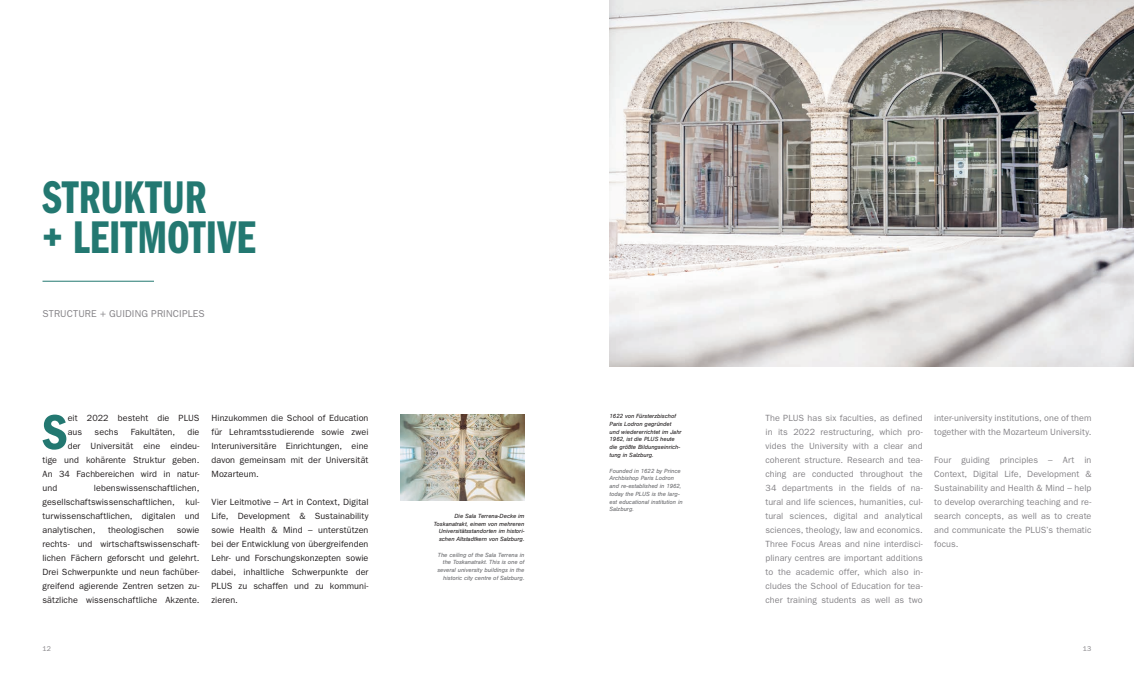
<style>
.page{position:relative;width:1134px;height:681px;background:#fff}
.page>*{position:absolute;margin:0;border:0;box-sizing:border-box;transform-origin:0 0}
.t1{font:600 condensed 51px "Franklin Gothic";color:#237871}
.t2{font:47.4px/39.5px "Franklin Gothic Demi Cmpr";color:#237871}
.t3{font:10px "Franklin Gothic";letter-spacing:.015em;color:#858387}
.t4{font:9px/14px "Franklin Gothic";letter-spacing:.01em;color:#231f20;text-align:justify}
.t5{font:9px/14px "Franklin Gothic";letter-spacing:.01em;color:#858387;text-align:justify}
.t6{font:7px "Franklin Gothic";color:#858387}
.t7{font:italic 6.2px/7.7px "Nimbus San";color:#6c6d70;text-align:right}
.t8{font:italic 6.2px/7.7px "Nimbus San";color:#231f20;text-align:right}
</style>
<div class="page">
<img style="left:400px;top:414px;width:124px;height:86px">
<img style="left:609px;top:0;width:525px;height:366px">
<hr style="left:43px;top:281px;width:111px;height:1px;background:#237871">
<h2 class="t2" style="left:43px;top:178px;width:215px">STRUKTUR<br>+ LEITMOTIVE</h2>
<p class="t3" style="left:43px;top:308px;width:164px">STRUCTURE + GUIDING PRINCIPLES</p>
<h1 class="t1" style="left:42px;top:403px;width:28px">S</h1>
<p class="t4" style="left:68px;top:411px;width:133px">eit 2022 besteht die PLUS aus</p>
<p class="t4" style="left:95px;top:425px;width:25px">sechs</p>
<p class="t4" style="left:131px;top:425px;width:46px">Fakultäten,</p>
<p class="t4" style="left:188px;top:425px;width:13px">die</p>
<p class="t4" style="left:68px;top:439px;width:133px">der Universität eine eindeu-</p>
<p class="t4" style="left:43px;top:453px;width:158px">tige und kohärente Struktur geben.</p>
<p class="t4" style="left:43px;top:467px;width:158px">An 34 Fachbereichen wird in natur-</p>
<p class="t4" style="left:43px;top:481px;width:16px">und</p>
<p class="t4" style="left:43px;top:481px;width:158px;text-indent:51px">lebenswissenschaftlichen, gesellschaftswissenschaftlichen, kul&shy;turwissenschaftlichen, digitalen und analytischen,</p>
<p class="t4" style="left:43px;top:523px;width:158px;text-indent:134px">sowie rechts- und wirtschaftswissenschaft&shy;lichen Fächern geforscht und gelehrt.<br>Drei Schwerpunkte und neun fachüber&shy;greifend agierende Zentren setzen zu&shy;sätzliche wissenschaftliche Akzente.</p>
<p class="t4" style="left:108px;top:523px;width:57px">theologischen</p>
<p class="t4" style="left:211px;top:411px;width:158px">Hinzukommen die School of Education für Lehramtsstudierende sowie zwei Interuniversitäre Einrichtungen, eine davon gemeinsam mit der Universität Mozarteum.</p>
<p class="t4" style="left:211px;top:495px;width:158px">Vier Leitmotive – Art in Context, Digital Life, Development &amp; Sustainability sowie Health &amp; Mind – unterstützen bei der Entwicklung von übergreifenden Lehr- und Forschungskonzepten sowie dabei, inhaltliche Schwerpunkte der PLUS zu schaffen und zu kommuni&shy;zieren.</p>
<p class="t8" style="left:434px;top:512px;width:92px">Die Sala Terrena-Decke im Toskanatrakt, einem von mehreren Universitätsstandorten im histori&shy;schen Altstadtkern von Salzburg.</p>
<p class="t7" style="left:437px;top:550px;width:89px">The ceiling of the Sala Terrena in the Toskanatrakt. This is one of several university buildings in the historic city centre of Salzburg.</p>
<p class="t8" style="left:609px;top:412px;width:74px;text-align:left">1622 von Fürsterzbischof<br>Paris Lodron gegründet und wiedererrichtet im Jahr<br>1962, ist die PLUS heute die größte Bildungseinrich&shy;tung in Salzburg.</p>
<p class="t7" style="left:609px;top:466px;width:75px;text-align:left">Founded in 1622 by Prince<br>Archbishop Paris Lodron and re-established in 1962, today the PLUS is the larg&shy;est educational institution in<br>Salzburg.</p>
<p class="t5" style="left:765px;top:411px;width:159px">The PLUS has six faculties, as defined in its 2022 restructuring, which pro&shy;vides the University with a clear and coherent structure. Research and tea&shy;ching are conducted throughout the 34 departments in the fields of na&shy;tural and life sciences, humanities, cul&shy;tural sciences, digital and analytical sciences, theology, law and economics.<br>Three Focus Areas and nine interdisci&shy;plinary centres are important additions to the academic offer, which also in&shy;cludes the School of Education for tea&shy;cher training students as well as two</p>
<p class="t5" style="left:934px;top:411px;width:159px">inter-university institutions, one of them together with the Mozarteum University.</p>
<p class="t5" style="left:934px;top:453px;width:159px">Four guiding principles – Art in Context, Digital Life, Development &amp; Sustainability and Health &amp; Mind – help to develop overarching teaching and re&shy;search concepts, as well as to create and communicate the PLUS’s thematic focus.</p>
<p class="t6" style="left:43px;top:644px;width:10px">12</p>
<p class="t6" style="left:1083px;top:644px;width:10px">13</p>
</div>
